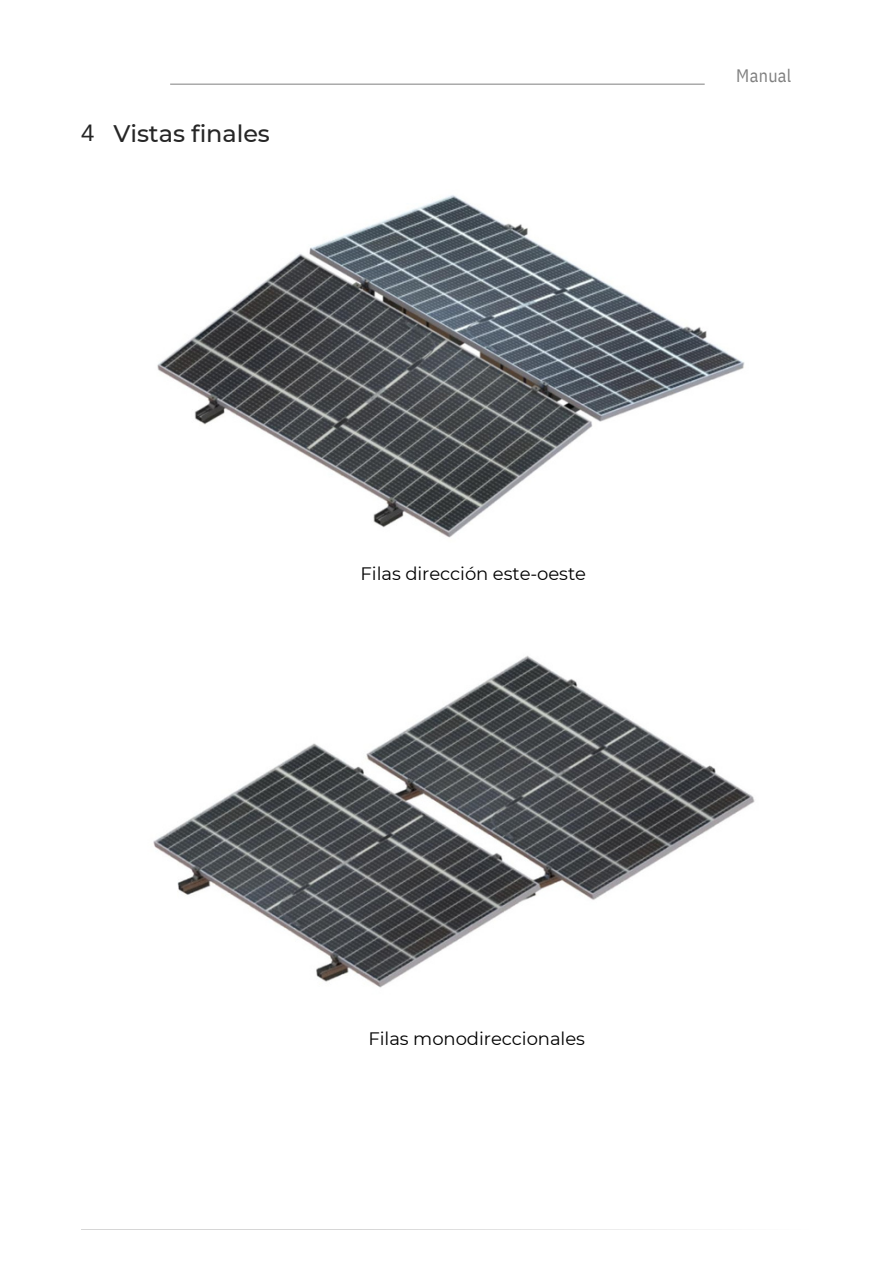
<style>
.page{position:relative;width:894px;height:1264px;background:#fff}
.page>*{position:absolute;margin:0;border:0;box-sizing:border-box;transform-origin:0 0}
.t1{font:500 23.85px "Montserrat";letter-spacing:-.005em;color:#262626}
.t2{font:23.85px "Arimo";color:#262626}
.t3{font:18px "Montserrat";letter-spacing:-.005em;color:#000}
.t4{font:18px "IBM Plex Sans Cond";letter-spacing:.02em;color:#7f7f7f}
</style>
<div class="page">
<hr style="left:170px;top:84px;width:534px;height:1px;background:#7f7f7f">
<img style="left:157px;top:195px;width:588px;height:343px">
<img style="left:153px;top:655px;width:602px;height:333px">
<h1 class="t2" style="left:81px;top:119px;width:15px">4</h1>
<p class="t1" style="left:113px;top:119px;width:158px">Vistas finales</p>
<p class="t4" style="left:736px;top:64px;width:57px">Manual</p>
<p class="t3" style="left:360px;top:562px;width:227px">Filas dirección este-oeste</p>
<p class="t3" style="left:368px;top:1027px;width:218px">Filas monodireccionales</p>
</div>
